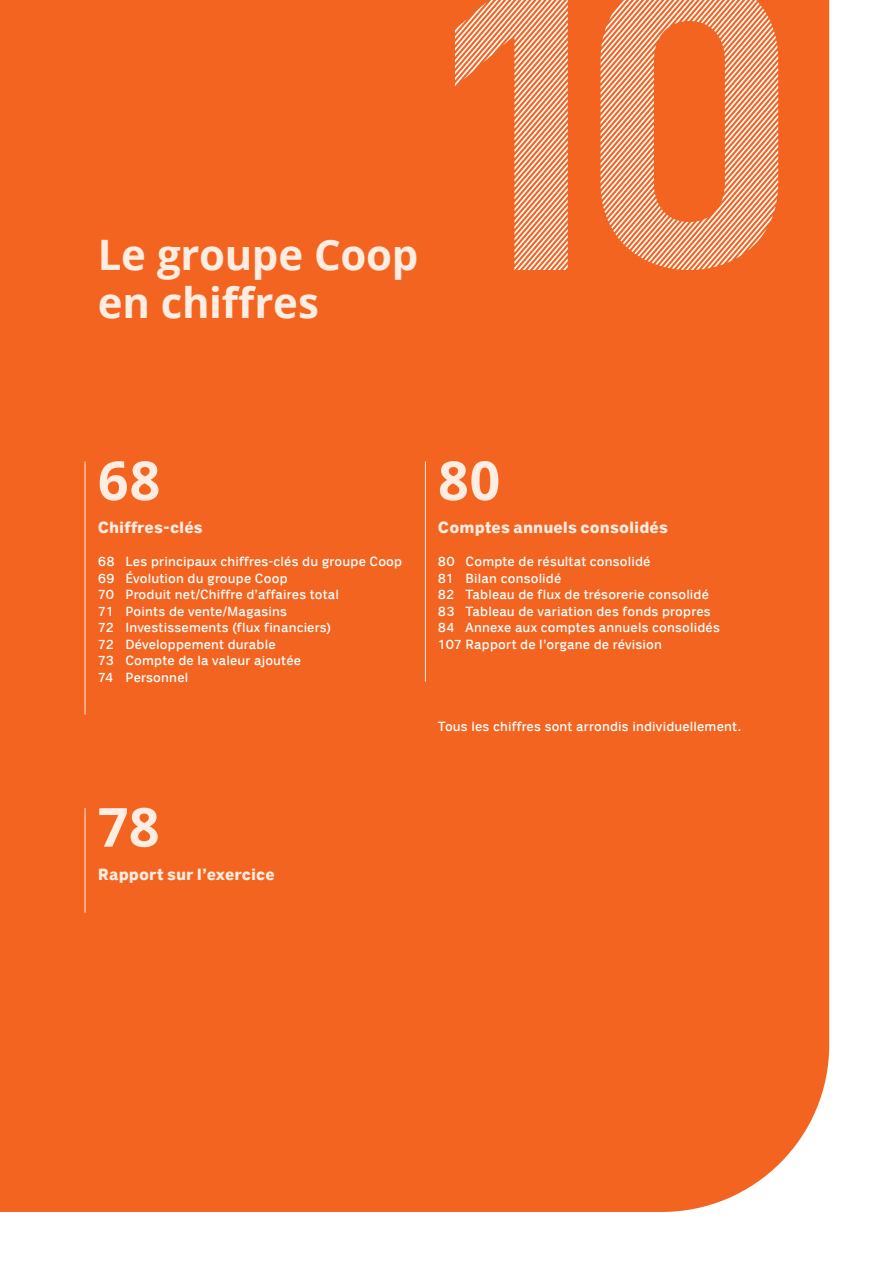
<style>
.page{position:relative;width:893px;height:1263px;background:#fff}
.page>*{position:absolute;margin:0;border:0;box-sizing:border-box;transform-origin:0 0}
.t1{font:700 54px "Open Sans";color:#feede0}
.t2{font:700 42px/48px "Open Sans";letter-spacing:-.01em;color:#feede0}
.t3{font:700 16.5px "Coop";letter-spacing:.005em;color:#feede0}
.t4{font:13.5px/16.5px "Coop";letter-spacing:.01em;color:#fff}
</style>
<div class="page">
<div style="left:0;top:0;width:829px;height:1212px;background:#f36421"></div>
<hr style="left:85px;top:461px;width:1px;height:254px;background:#feede0">
<hr style="left:85px;top:808px;width:1px;height:105px;background:#feede0">
<hr style="left:425px;top:461px;width:1px;height:221px;background:#feede0">
<svg style="left:455px;top:0;width:113px;height:270px"></svg>
<svg style="left:601px;top:0;width:177px;height:270px"></svg>
<h2 class="t2" style="left:98px;top:230px;width:322px">Le groupe Coop en chiffres</h2>
<h1 class="t1" style="left:98px;top:442px;width:64px">68</h1>
<p class="t3" style="left:98px;top:518px;width:107px">Chiffres-clés</p>
<p class="t4" style="left:98px;top:553px;width:306px">68 Les principaux chiffres-clés du groupe Coop<br>69 Évolution du groupe Coop<br>70 Produit net/Chiffre d’affaires total<br>71 Points de vente/Magasins<br>72 Investissements (flux financiers)<br>72 Développement durable<br>73 Compte de la valeur ajoutée<br>74 Personnel</p>
<h1 class="t1" style="left:98px;top:789px;width:63px">78</h1>
<p class="t3" style="left:98px;top:865px;width:178px">Rapport sur l’exercice</p>
<h1 class="t1" style="left:438px;top:442px;width:64px">80</h1>
<p class="t3" style="left:438px;top:518px;width:231px">Comptes annuels consolidés</p>
<p class="t4" style="left:438px;top:553px;width:283px">80 Compte de résultat consolidé<br>81 Bilan consolidé<br>82 Tableau de flux de trésorerie consolidé 83 Tableau de variation des fonds propres 84 Annexe aux comptes annuels consolidés 107 Rapport de l’organe de révision</p>
<p class="t4" style="left:438px;top:718px;width:305px">Tous les chiffres sont arrondis individuellement.</p>
</div>
